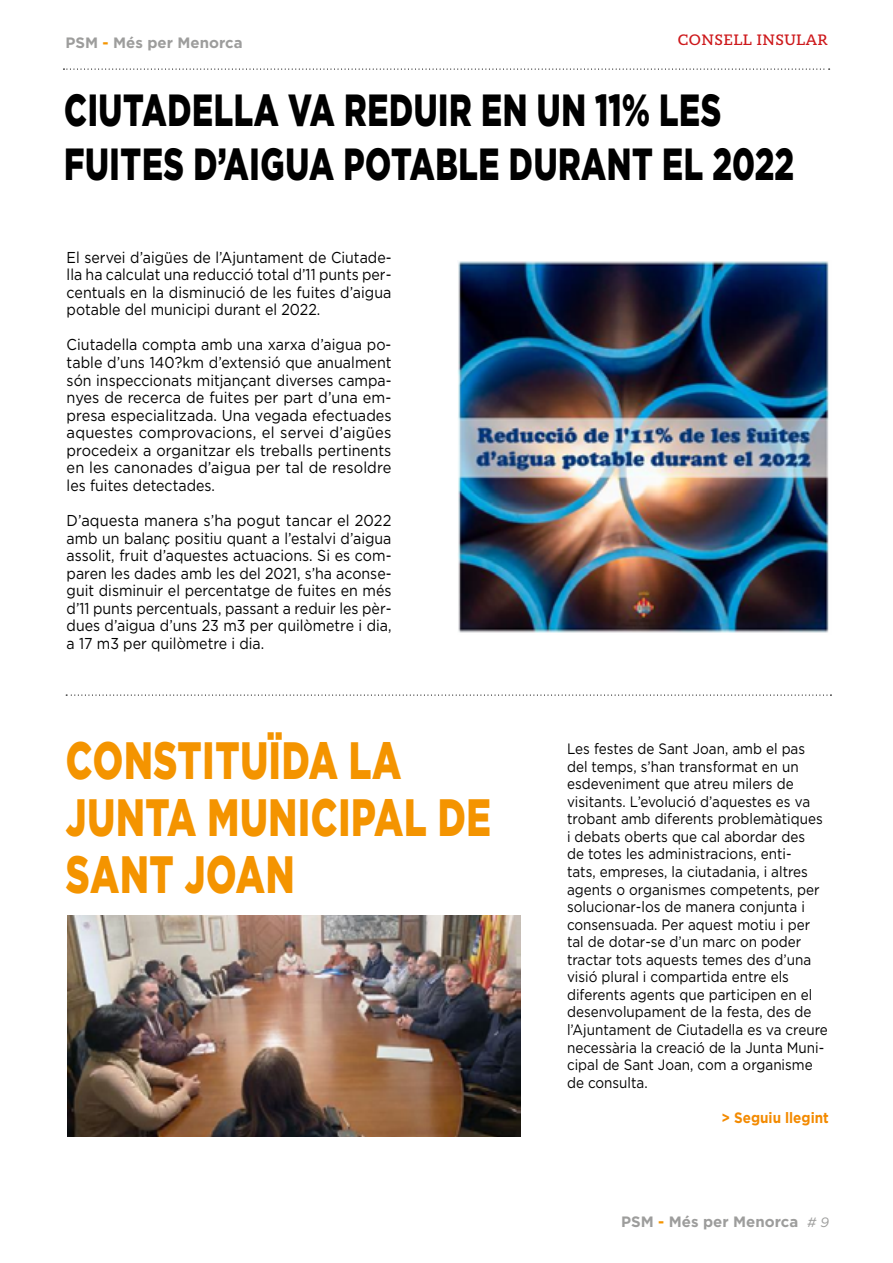
<style>
.page{position:relative;width:893px;height:1263px;background:#fff}
.page>*{position:absolute;margin:0;border:0;box-sizing:border-box;transform-origin:0 0}
.t1{font:900 52.5px/57px "Arson Pro";letter-spacing:.02em;color:#f49400;scale:.7 1}
.t2{font:900 45px/54px "Arson Pro";letter-spacing:.02em;color:#000;scale:.7 1}
.t3{font:15.75px/17.5px "Arson Pro";color:#000;text-align:justify;scale:.91 1}
.t4{font:15.75px/17.5px "Arson Pro";color:#000;text-align:justify;scale:.93 1}
.t5{font:15.75px/17.5px "Arson Pro";color:#000;text-align:justify;scale:.9 1}
.t6{font:15px/17.5px "Arson Pro";color:#000;scale:.9 1}
.t7{font:700 15px "Arson Pro";color:#9d9d9c}
.t8{font:500 15px "Circe Slab A";letter-spacing:.03em;color:#cd171a}
.t9{font:700 15px "Arson Pro";color:#f38a00;scale:.9 1}
.s1{color:#f49400}
.s2{font-weight:400;font-style:italic;font-size:13.5px}
</style>
<div class="page">
<svg style="left:66px;top:694px;width:765px;height:2px"></svg>
<svg style="left:63px;top:69px;width:767px;height:1px"></svg>
<img style="left:458px;top:261px;width:371px;height:372px">
<img style="left:68px;top:916px;width:453px;height:220px">
<p class="t7" style="left:65px;top:34px;width:179px">PSM <span class="s1">-</span> Més per Menorca</p>
<p class="t8" style="left:678px;top:31px;width:151px">CONSELL INSULAR</p>
<h2 class="t2" style="left:64px;top:82px;width:1044px">CIUTADELLA VA REDUIR EN UN 11% LES<br>FUITES D’AIGUA POTABLE DURANT EL 2022</h2>
<p class="t5" style="left:67px;top:248px;width:362px">El servei d’aigües de l’Ajuntament de Ciutade&shy;lla ha calculat una reducció total d’11 punts per&shy;centuals en la disminució de les fuites d’aigua potable del municipi durant el 2022.</p>
<p class="t3" style="left:67px;top:336px;width:359px">Ciutadella compta amb una xarxa d’aigua po&shy;table d’uns 140?km d’extensió que anualment són inspeccionats mitjançant diverses campa&shy;nyes de recerca de fuites per part d’una em&shy;presa especialitzada. Una vegada efectuades aquestes comprovacions, el servei d’aigües procedeix a organitzar els treballs pertinents en les canonades d’aigua per tal de resoldre les fuites detectades.</p>
<p class="t4" style="left:67px;top:512px;width:351px">D’aquesta manera s’ha pogut tancar el 2022 amb un balanç positiu quant a l’estalvi d’aigua assolit, fruit d’aquestes actuacions. Si es com&shy;paren les dades amb les del 2021, s’ha aconse&shy;guit disminuir el percentatge de fuites en més d’11 punts percentuals, passant a reduir les pèr&shy;dues d’aigua d’uns 23 m3 per quilòmetre i dia, a 17 m3 per quilòmetre i dia.</p>
<h1 class="t1" style="left:66px;top:731px;width:609px">CONSTITUÏDA LA<br>JUNTA MUNICIPAL DE<br>SANT JOAN</h1>
<p class="t6" style="left:567px;top:740px;width:291px">Les festes de Sant Joan, amb el pas del temps, s’han transformat en un esdeveniment que atreu milers de visitants. L’evolució d’aquestes es va trobant amb diferents problemàtiques i debats oberts que cal abordar des<br>de totes les administracions, enti-<br>tats, empreses, la ciutadania, i altres agents o organismes competents, per solucionar-los de manera conjunta i consensuada. Per aquest motiu i per tal de dotar-se d’un marc on poder tractar tots aquests temes des d’una visió plural i compartida entre els diferents agents que participen en el desenvolupament de la festa, des de l’Ajuntament de Ciutadella es va creure necessària la creació de la Junta Muni&shy;cipal de Sant Joan, com a organisme de consulta.</p>
<p class="t9" style="left:721px;top:1109px;width:121px">&gt; Seguiu llegint</p>
<p class="t7" style="left:621px;top:1213px;width:210px">PSM <span class="s1">-</span> Més per Menorca <span class="s2"># 9</span></p>
</div>
